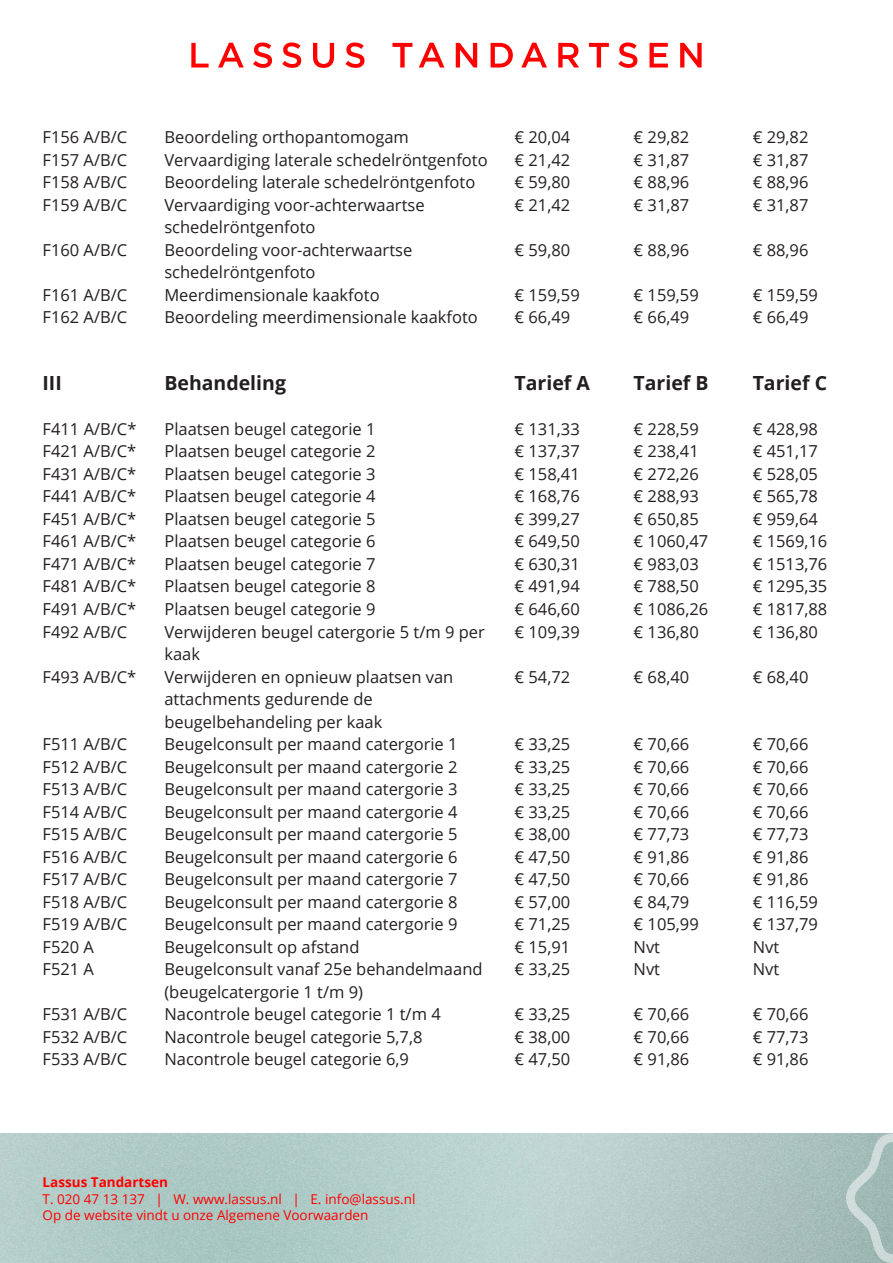
<style>
.page{position:relative;width:893px;height:1263px;background:#fff}
.page>*{position:absolute;margin:0;border:0;box-sizing:border-box;transform-origin:0 0}
.t1{font:700 19.5px "Open Sans";color:#231f20}
.t2{font:16.5px/22.5px "Open Sans";color:#231f20;text-align:justify}
.t3{font:13.5px/16.5px "Open Sans";color:#f00}
.t4{font:700 13.5px "Open Sans";color:#f00}
</style>
<div class="page">
<svg style="left:191px;top:43px;width:18px;height:25px"></svg>
<svg style="left:218px;top:43px;width:26px;height:25px"></svg>
<svg style="left:253px;top:43px;width:19px;height:25px"></svg>
<svg style="left:282px;top:43px;width:19px;height:25px"></svg>
<svg style="left:313px;top:43px;width:21px;height:25px"></svg>
<svg style="left:345px;top:43px;width:19px;height:25px"></svg>
<svg style="left:392px;top:43px;width:20px;height:25px"></svg>
<svg style="left:419px;top:43px;width:25px;height:25px"></svg>
<svg style="left:456px;top:43px;width:21px;height:25px"></svg>
<svg style="left:491px;top:43px;width:22px;height:25px"></svg>
<svg style="left:521px;top:43px;width:26px;height:25px"></svg>
<svg style="left:558px;top:43px;width:21px;height:25px"></svg>
<svg style="left:589px;top:43px;width:20px;height:25px"></svg>
<svg style="left:618px;top:43px;width:19px;height:25px"></svg>
<svg style="left:649px;top:43px;width:19px;height:25px"></svg>
<svg style="left:680px;top:43px;width:22px;height:25px"></svg>
<img style="left:0;top:1133px;width:846px;height:130px">
<svg style="left:846px;top:1133px;width:47px;height:130px;background:#a9c1bd"></svg>
<p class="t2" style="left:43px;top:128px;width:86px">F156 A/B/C F157 A/B/C F158 A/B/C F159 A/B/C</p>
<p class="t2" style="left:43px;top:240px;width:86px">F160 A/B/C</p>
<p class="t2" style="left:43px;top:285px;width:86px">F161 A/B/C<br>F162 A/B/C</p>
<p class="t1" style="left:43px;top:375px;width:21px">III</p>
<p class="t2" style="left:43px;top:419px;width:95px">F411 A/B/C* F421 A/B/C* F431 A/B/C* F441 A/B/C* F451 A/B/C* F461 A/B/C* F471 A/B/C* F481 A/B/C* F491 A/B/C* F492 A/B/C</p>
<p class="t2" style="left:43px;top:667px;width:95px">F493 A/B/C*</p>
<p class="t2" style="left:43px;top:734px;width:86px;text-align:left">F511 A/B/C<br>F512 A/B/C<br>F513 A/B/C<br>F514 A/B/C<br>F515 A/B/C<br>F516 A/B/C<br>F517 A/B/C<br>F518 A/B/C<br>F519 A/B/C<br>F520 A<br>F521 A</p>
<p class="t2" style="left:43px;top:1004px;width:86px">F531 A/B/C F532 A/B/C F533 A/B/C</p>
<p class="t2" style="left:164px;top:128px;width:325px;text-align:left">Beoordeling orthopantomogam Vervaardiging laterale schedelröntgenfoto Beoordeling laterale schedelröntgenfoto Vervaardiging voor-achterwaartse schedelröntgenfoto<br>Beoordeling voor-achterwaartse schedelröntgenfoto<br>Meerdimensionale kaakfoto<br>Beoordeling meerdimensionale kaakfoto</p>
<p class="t1" style="left:164px;top:375px;width:123px">Behandeling</p>
<p class="t2" style="left:164px;top:419px;width:322px;text-align:left">Plaatsen beugel categorie 1<br>Plaatsen beugel categorie 2<br>Plaatsen beugel categorie 3<br>Plaatsen beugel categorie 4<br>Plaatsen beugel categorie 5<br>Plaatsen beugel categorie 6<br>Plaatsen beugel categorie 7<br>Plaatsen beugel categorie 8<br>Plaatsen beugel categorie 9<br>Verwijderen beugel catergorie 5 t/m 9 per kaak<br>Verwijderen en opnieuw plaatsen van attachments gedurende de beugelbehandeling per kaak<br>Beugelconsult per maand catergorie 1<br>Beugelconsult per maand catergorie 2<br>Beugelconsult per maand catergorie 3<br>Beugelconsult per maand catergorie 4<br>Beugelconsult per maand catergorie 5<br>Beugelconsult per maand catergorie 6<br>Beugelconsult per maand catergorie 7<br>Beugelconsult per maand catergorie 8<br>Beugelconsult per maand catergorie 9<br>Beugelconsult op afstand<br>Beugelconsult vanaf 25e behandelmaand (beugelcatergorie 1 t/m 9)<br>Nacontrole beugel categorie 1 t/m 4<br>Nacontrole beugel categorie 5,7,8<br>Nacontrole beugel categorie 6,9</p>
<p class="t2" style="left:514px;top:128px;width:57px">€ 20,04 € 21,42 € 59,80 € 21,42</p>
<p class="t2" style="left:514px;top:240px;width:57px">€ 59,80</p>
<p class="t2" style="left:514px;top:285px;width:67px">€ 159,59 € 66,49</p>
<p class="t1" style="left:514px;top:375px;width:77px">Tarief A</p>
<p class="t2" style="left:514px;top:419px;width:67px">€ 131,33 € 137,37 € 158,41 € 168,76 € 399,27 € 649,50 € 630,31 € 491,94 € 646,60 € 109,39</p>
<p class="t2" style="left:514px;top:667px;width:57px">€ 54,72</p>
<p class="t2" style="left:514px;top:734px;width:57px">€ 33,25 € 33,25 € 33,25 € 33,25 € 38,00 € 47,50 € 47,50 € 57,00 € 71,25 € 15,91 € 33,25</p>
<p class="t2" style="left:514px;top:1004px;width:57px">€ 33,25 € 38,00 € 47,50</p>
<p class="t4" style="left:43px;top:1177px;width:127px">Lassus Tandartsen</p>
<p class="t3" style="left:43px;top:1192px;width:374px">T. 020 47 13 137 | W. www.lassus.nl | E. info@lassus.nl<br>Op de website vindt u onze Algemene Voorwaarden</p>
<p class="t2" style="left:633px;top:128px;width:57px">€ 29,82 € 31,87 € 88,96 € 31,87</p>
<p class="t2" style="left:633px;top:240px;width:57px">€ 88,96</p>
<p class="t2" style="left:633px;top:285px;width:67px">€ 159,59 € 66,49</p>
<p class="t1" style="left:633px;top:375px;width:77px">Tarief B</p>
<p class="t2" style="left:633px;top:419px;width:76px;text-align:left">€ 228,59 € 238,41 € 272,26 € 288,93 € 650,85 € 1060,47 € 983,03 € 788,50 € 1086,26 € 136,80</p>
<p class="t2" style="left:633px;top:667px;width:57px">€ 68,40</p>
<p class="t2" style="left:633px;top:734px;width:67px;text-align:left">€ 70,66 € 70,66 € 70,66 € 70,66 € 77,73 € 91,86 € 70,66 € 84,79 € 105,99<br>Nvt<br>Nvt</p>
<p class="t2" style="left:633px;top:1004px;width:57px">€ 70,66 € 70,66 € 91,86</p>
<p class="t2" style="left:753px;top:128px;width:57px">€ 29,82 € 31,87 € 88,96 € 31,87</p>
<p class="t2" style="left:753px;top:240px;width:57px">€ 88,96</p>
<p class="t2" style="left:753px;top:285px;width:67px">€ 159,59 € 66,49</p>
<p class="t1" style="left:753px;top:375px;width:76px">Tarief C</p>
<p class="t2" style="left:753px;top:419px;width:76px;text-align:left">€ 428,98 € 451,17 € 528,05 € 565,78 € 959,64 € 1569,16 € 1513,76 € 1295,35 € 1817,88 € 136,80</p>
<p class="t2" style="left:753px;top:667px;width:57px">€ 68,40</p>
<p class="t2" style="left:753px;top:734px;width:67px;text-align:left">€ 70,66 € 70,66 € 70,66 € 70,66 € 77,73 € 91,86 € 91,86 € 116,59 € 137,79<br>Nvt<br>Nvt</p>
<p class="t2" style="left:753px;top:1004px;width:57px">€ 70,66 € 77,73 € 91,86</p>
</div>
